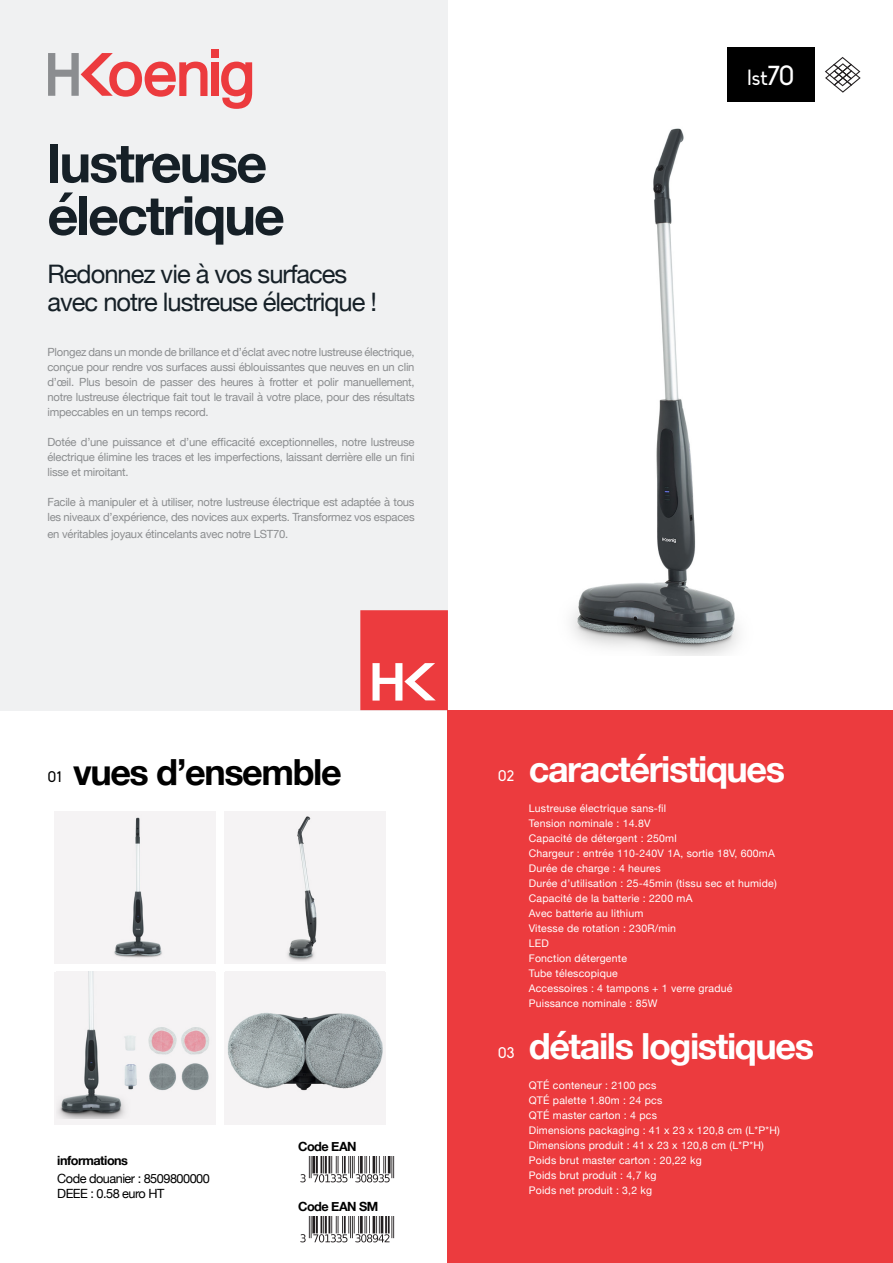
<style>
.page{position:relative;width:893px;height:1263px;background:#fff}
.page>*{position:absolute;margin:0;border:0;box-sizing:border-box;transform-origin:0 0}
.t1{font:700 54px "Helvetica Neue";letter-spacing:-.04em;color:#162027}
.t2{font:700 36px "Helvetica Neue";letter-spacing:-.04em;color:#fff}
.t3{font:700 36px "Helvetica Neue";letter-spacing:-.04em;color:#000}
.t4{font:25.5px "Helvetica Neue";letter-spacing:-.04em;color:#162027}
.t5{font:21px "Biko";color:#fff}
.t6{font:15px "Biko";color:#fff}
.t7{font:15px "Biko";color:#000}
.t8{font:12.75px/18px "Helvetica Neue";letter-spacing:-.04em;color:#000}
.t9{font:700 12.75px "Helvetica Neue";letter-spacing:-.04em;color:#000}
.t10{font:11.25px/15px "Helvetica Neue";letter-spacing:-.02em;color:#8b8d8f;text-align:justify}
.t11{font:10.5px "Helvetica Neue";letter-spacing:.02em;color:#fff}
.s1{font-size:27px}
.s2{font-weight:700}
</style>
<div class="page">
<div style="left:224px;top:811px;width:162px;height:152px;background:#f5f3f4"></div>
<img style="left:287px;top:816px;width:30px;height:145px">
<div style="left:0;top:0;width:448px;height:710px;background:#f0f1f2"></div>
<div style="left:448px;top:710px;width:445px;height:553px;background:#ec3b3e"></div>
<div style="left:54px;top:972px;width:162px;height:152px;background:#f5f3f4"></div>
<img style="left:58px;top:972px;width:151px;height:147px">
<div style="left:224px;top:972px;width:162px;height:152px;background:#f5f3f4"></div>
<img style="left:228px;top:1013px;width:155px;height:78px">
<svg style="left:360px;top:610px;width:88px;height:100px"></svg>
<div style="left:211px;top:49px;width:7px;height:8px;background:#ec3b3e"></div>
<div style="left:211px;top:62px;width:7px;height:34px;background:#ec3b3e"></div>
<svg style="left:48px;top:53px;width:159px;height:44px"></svg>
<svg style="left:221px;top:62px;width:31px;height:47px"></svg>
<img style="left:300px;top:1156px;width:95px;height:27px">
<div style="left:54px;top:811px;width:162px;height:152px;background:#f5f3f4"></div>
<img style="left:114px;top:817px;width:48px;height:141px">
<div style="left:727px;top:48px;width:88px;height:54px;background:#000"></div>
<svg style="left:825px;top:57px;width:36px;height:36px"></svg>
<img style="left:571px;top:128px;width:168px;height:528px">
<img style="left:300px;top:1216px;width:95px;height:27px">
<p class="t1" style="left:48px;top:121px;width:221px">lustreuse</p>
<p class="t1" style="left:48px;top:173px;width:239px">électrique</p>
<p class="t4" style="left:48px;top:255px;width:301px">Redonnez vie à vos surfaces</p>
<p class="t4" style="left:48px;top:284px;width:331px">avec notre lustreuse électrique !</p>
<p class="t10" style="left:48px;top:345px;width:369px">Plongez dans un monde de brillance et d’éclat avec notre lustreuse électrique, conçue pour rendre vos surfaces aussi éblouissantes que neuves en un clin d’œil. Plus besoin de passer des heures à frotter et polir manuellement, notre lustreuse électrique fait tout le travail à votre place, pour des résultats impeccables en un temps record.</p>
<p class="t10" style="left:48px;top:435px;width:369px">Dotée d’une puissance et d’une efficacité exceptionnelles, notre lustreuse électrique élimine les traces et les imperfections, laissant derrière elle un fini lisse et miroitant.</p>
<p class="t10" style="left:48px;top:495px;width:369px">Facile à manipuler et à utiliser, notre lustreuse électrique est adaptée à tous les niveaux d’expérience, des novices aux experts. Transformez vos espaces</p>
<p class="t10" style="left:48px;top:527px;width:242px">en véritables joyaux étincelants avec notre LST70.</p>
<p class="t5" style="left:747px;top:66px;width:49px">lst<span class="s1">70</span></p>
<p class="t3" style="left:73px;top:743px;width:270px">vues d’ensemble</p>
<p class="t7" style="left:48px;top:769px;width:16px">01</p>
<p class="t6" style="left:498px;top:768px;width:18px">02</p>
<p class="t8" style="left:57px;top:1152px;width:154px"><span class="s2">informations<br></span>Code douanier : 8509800000</p>
<p class="t8" style="left:57px;top:1185px;width:109px">DEEE : 0.58 euro HT</p>
<p class="t9" style="left:298px;top:1137px;width:60px">Code EAN</p>
<p class="t9" style="left:298px;top:1196px;width:82px">Code EAN SM</p>
<p class="t6" style="left:498px;top:1045px;width:18px">03</p>
<p class="t2" style="left:529px;top:741px;width:258px">caractéristiques</p>
<p class="t11" style="left:529px;top:800px;width:139px">Lustreuse électrique sans-fil</p>
<p class="t11" style="left:529px;top:815px;width:123px">Tension nominale : 14.8V</p>
<p class="t11" style="left:529px;top:830px;width:149px">Capacité de détergent : 250ml</p>
<p class="t11" style="left:529px;top:845px;width:248px">Chargeur : entrée 110-240V 1A, sortie 18V, 600mA</p>
<p class="t11" style="left:529px;top:860px;width:133px">Durée de charge : 4 heures</p>
<p class="t11" style="left:529px;top:875px;width:250px">Durée d’utilisation : 25-45min (tissu sec et humide)</p>
<p class="t11" style="left:529px;top:890px;width:165px">Capacité de la batterie : 2200 mA</p>
<p class="t11" style="left:529px;top:905px;width:116px">Avec batterie au lithium</p>
<p class="t11" style="left:529px;top:920px;width:149px">Vitesse de rotation : 230R/min</p>
<p class="t11" style="left:529px;top:935px;width:22px">LED</p>
<p class="t11" style="left:529px;top:950px;width:100px">Fonction détergente</p>
<p class="t11" style="left:529px;top:965px;width:91px">Tube télescopique</p>
<p class="t11" style="left:529px;top:980px;width:205px">Accessoires : 4 tampons + 1 verre gradué</p>
<p class="t11" style="left:529px;top:995px;width:130px">Puissance nominale : 85W</p>
<p class="t2" style="left:529px;top:1017px;width:287px">détails logistiques</p>
<p class="t11" style="left:529px;top:1077px;width:129px">QTÉ conteneur : 2100 pcs</p>
<p class="t11" style="left:529px;top:1092px;width:135px">QTÉ palette 1.80m : 24 pcs</p>
<p class="t11" style="left:529px;top:1107px;width:130px">QTÉ master carton : 4 pcs</p>
<p class="t11" style="left:529px;top:1122px;width:253px">Dimensions packaging : 41 x 23 x 120,8 cm (L*P*H)</p>
<p class="t11" style="left:529px;top:1137px;width:237px">Dimensions produit : 41 x 23 x 120,8 cm (L*P*H)</p>
<p class="t11" style="left:529px;top:1152px;width:175px">Poids brut master carton : 20,22 kg</p>
<p class="t11" style="left:529px;top:1167px;width:129px">Poids brut produit : 4,7 kg</p>
<p class="t11" style="left:529px;top:1182px;width:125px">Poids net produit : 3,2 kg</p>
</div>
